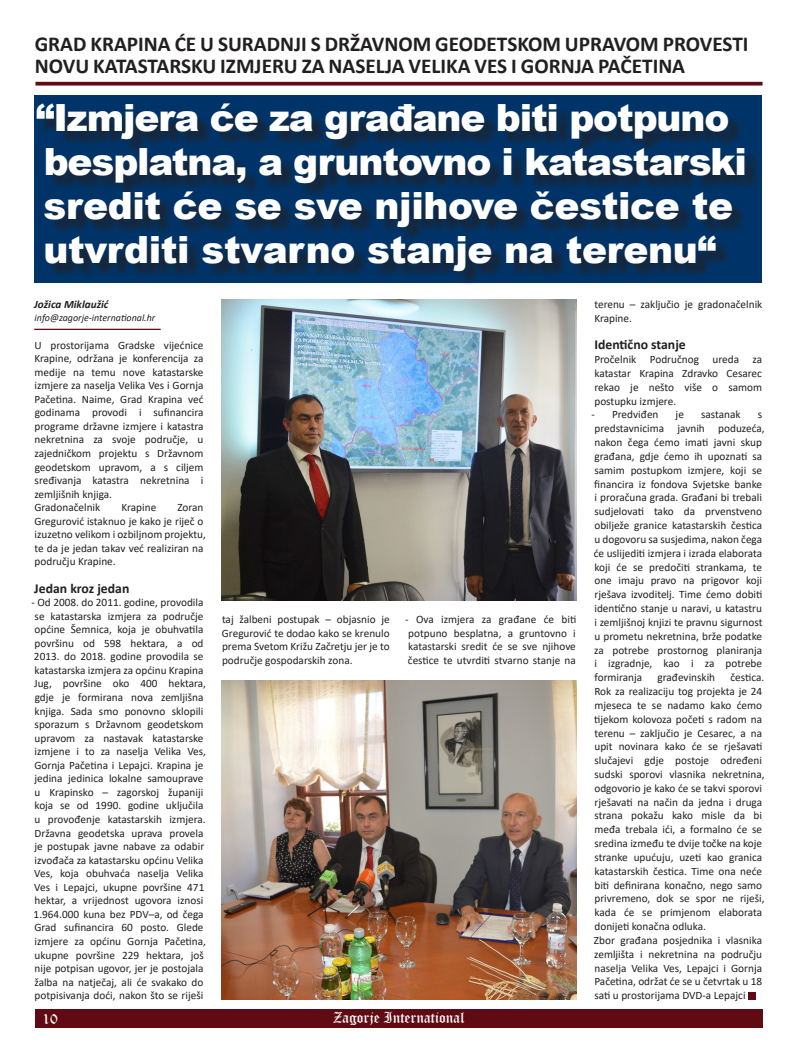
<style>
.page{position:relative;width:798px;height:1063px;background:#fff}
.page>*{position:absolute;margin:0;border:0;box-sizing:border-box;transform-origin:0 0}
.t1{font:900 37.5px/43.8px "Arial";letter-spacing:-.015em;color:#fff}
.t2{font:700 21.25px/21.2px "Calibri";color:#231f20}
.t3{font:15px "Old English Text";color:#fff}
.t4{font:700 13.75px "Calibri";color:#231f20}
.t5{font:11.25px/13.5px "Calibri";color:#231f20;text-align:justify}
.t6{font:italic 700 11.25px "Calibri";color:#231f20}
.t7{font:italic 10px "Calibri";color:#231f20}
</style>
<div class="page">
<div style="left:35px;top:1009px;width:727px;height:19px;background:#600a14"></div>
<div style="left:34px;top:95px;width:727px;height:188px;background:#003469"></div>
<div style="left:39px;top:107px;width:720px;height:179px;background:#231f20;opacity:.75"></div>
<svg style="left:35px;top:82px;width:727px;height:4px;background:#71242d"></svg>
<hr style="left:34px;top:329px;width:127px;height:1px;background:#600a14">
<div style="left:747px;top:992px;width:8px;height:7px;background:#600a14"></div>
<img style="left:221px;top:299px;width:355px;height:302px">
<img style="left:221px;top:680px;width:355px;height:319px">
<p class="t2" style="left:35px;top:33px;width:715px">GRAD KRAPINA ĆE U SURADNJI S DRŽAVNOM GEODETSKOM UPRAVOM PROVESTI<br>NOVU KATASTARSKU IZMJERU ZA NASELJA VELIKA VES I GORNJA PAČETINA</p>
<p class="t1" style="left:36px;top:95px;width:712px">“Izmjera će za građane biti potpuno besplatna, a gruntovno i katastarski sredit će se sve njihove čestice te utvrditi stvarno stanje na terenu“</p>
<p class="t6" style="left:34px;top:296px;width:76px">Jožica Miklaužić</p>
<p class="t7" style="left:35px;top:311px;width:122px">info@zagorje-international.hr</p>
<p class="t5" style="left:34px;top:338px;width:171px">U prostorijama Gradske vijećnice Krapine, održana je konferencija za medije na temu nove katastarske izmjere za naselja Velika Ves i Gornja Pačetina. Naime, Grad Krapina već godinama provodi i sufinancira programe državne izmjere i katastra nekretnina za svoje područje, u zajedničkom projektu s Državnom geodetskom upravom, a s ciljem sređivanja katastra nekretnina i zemljišnih knjiga.</p>
<p class="t5" style="left:34px;top:500px;width:67px">Gradonačelnik</p>
<p class="t5" style="left:121px;top:500px;width:36px">Krapine</p>
<p class="t5" style="left:594px;top:297px;width:169px;line-height:13.9px">terenu – zaključio je gradonačelnik<br>Krapine.</p>
<p class="t4" style="left:594px;top:335px;width:93px">Identično stanje</p>
<p class="t5" style="left:594px;top:352px;width:169px;line-height:13.9px">Pročelnik Područnog ureda za katastar Krapina Zdravko Cesarec rekao je nešto više o samom postupku izmjere.</p>
<p class="t5" style="left:591px;top:408px;width:69px">- Predviđen</p>
<p class="t5" style="left:675px;top:408px;width:10px">je</p>
<p class="t5" style="left:700px;top:408px;width:41px">sastanak</p>
<p class="t5" style="left:593px;top:408px;width:172px;line-height:13.9px;text-align:left;text-indent:164px">s predstavnicima javnih poduzeća, nakon čega ćemo imati javni skup građana, gdje ćemo ih upoznati sa samim postupkom izmjere, koji se financira iz fondova Svjetske banke i proračuna grada. Građani bi trebali sudjelovati tako da prvenstveno obilježe granice katastarskih čestica u dogovoru sa susjedima, nakon čega će uslijediti izmjera i izrada elaborata koji će se predočiti strankama, te one imaju pravo na prigovor koji rješava izvoditelj. Time ćemo dobiti identično stanje u naravi, u katastru i zemljišnoj knjizi te pravnu sigurnost u prometu nekretnina, brže podatke za potrebe prostornog planiranja i izgradnje, kao i za potrebe formiranja</p>
<p class="t5" style="left:34px;top:500px;width:173px;text-align:left;text-indent:143px">Zoran<br>Gregurović istaknuo je kako je riječ o izuzetno velikom i ozbiljnom projektu, te da je jedan takav već realiziran na području Krapine.</p>
<p class="t4" style="left:34px;top:578px;width:97px">Jedan kroz jedan</p>
<p class="t5" style="left:32px;top:595px;width:176px;text-align:left">- Od 2008. do 2011. godine, provodila se katastarska izmjera za područje općine Šemnica, koja je obuhvatila površinu od 598 hektara, a od 2013. do 2018. godine provodila se katastarska izmjera za općinu Krapina Jug, površine oko 400 hektara, gdje je formirana nova zemljišna knjiga. Sada smo ponovno sklopili sporazum s Državnom geodetskom upravom za nastavak katastarske izmjene i to za naselja Velika Ves, Gornja Pačetina i Lepajci. Krapina je jedina jedinica lokalne samouprave u Krapinsko – zagorskoj županiji koja se od 1990. godine uključila u provođenje katastarskih izmjera.<br>Državna geodetska uprava provela je postupak javne nabave za odabir izvođača za katastarsku općinu Velika Ves, koja obuhvaća naselja Velika Ves i Lepajci, ukupne površine 471 hektar, a vrijednost ugovora iznosi 1.964.000 kuna bez PDV–a, od čega Grad sufinancira 60 posto. Glede izmjere za općinu Gornja Pačetina, ukupne površine 229 hektara, još nije potpisan ugovor, jer je postojala žalba na natječaj, ali će svakako do potpisivanja doći, nakon što se riješi</p>
<p class="t5" style="left:222px;top:612px;width:169px">taj žalbeni postupak – objasnio je Gregurović te dodao kako se krenulo prema Svetom Križu Začretju jer je to područje gospodarskih zona.</p>
<p class="t5" style="left:405px;top:612px;width:172px">- Ova izmjera za građane će biti potpuno besplatna, a gruntovno i katastarski sredit će se sve njihove čestice te utvrditi stvarno stanje na</p>
<p class="t5" style="left:594px;top:670px;width:172px;line-height:13.9px;text-align:left;text-indent:136px">čestica.<br>Rok za realizaciju tog projekta je 24 mjeseca te se nadamo kako ćemo tijekom kolovoza početi s radom na terenu – zaključio je Cesarec, a na upit novinara kako će se rješavati slučajevi gdje postoje određeni sudski sporovi vlasnika nekretnina, odgovorio je kako će se takvi sporovi rješavati na način da jedna i druga strana pokažu kako misle da bi međa trebala ići, a formalno će se sredina između te dvije točke na koje stranke upućuju, uzeti kao granica katastarskih čestica. Time ona neće biti definirana konačno, nego samo privremeno, dok se spor ne riješi, kada će se primjenom elaborata donijeti konačna odluka.</p>
<p class="t5" style="left:593px;top:933px;width:170px;line-height:13.9px">Zbor građana posjednika i vlasnika zemljišta i nekretnina na području naselja Velika Ves, Lepajci i Gornja Pačetina, održat će se u četvrtak u 18 sati u prostorijama DVD-a Lepajci</p>
<p class="t5" style="left:657px;top:670px;width:59px">građevinskih</p>
<h3 class="t3" style="left:43px;top:1009px;width:17px">10</h3>
<h3 class="t3" style="left:333px;top:1008px;width:133px">Zagorje International</h3>
</div>
